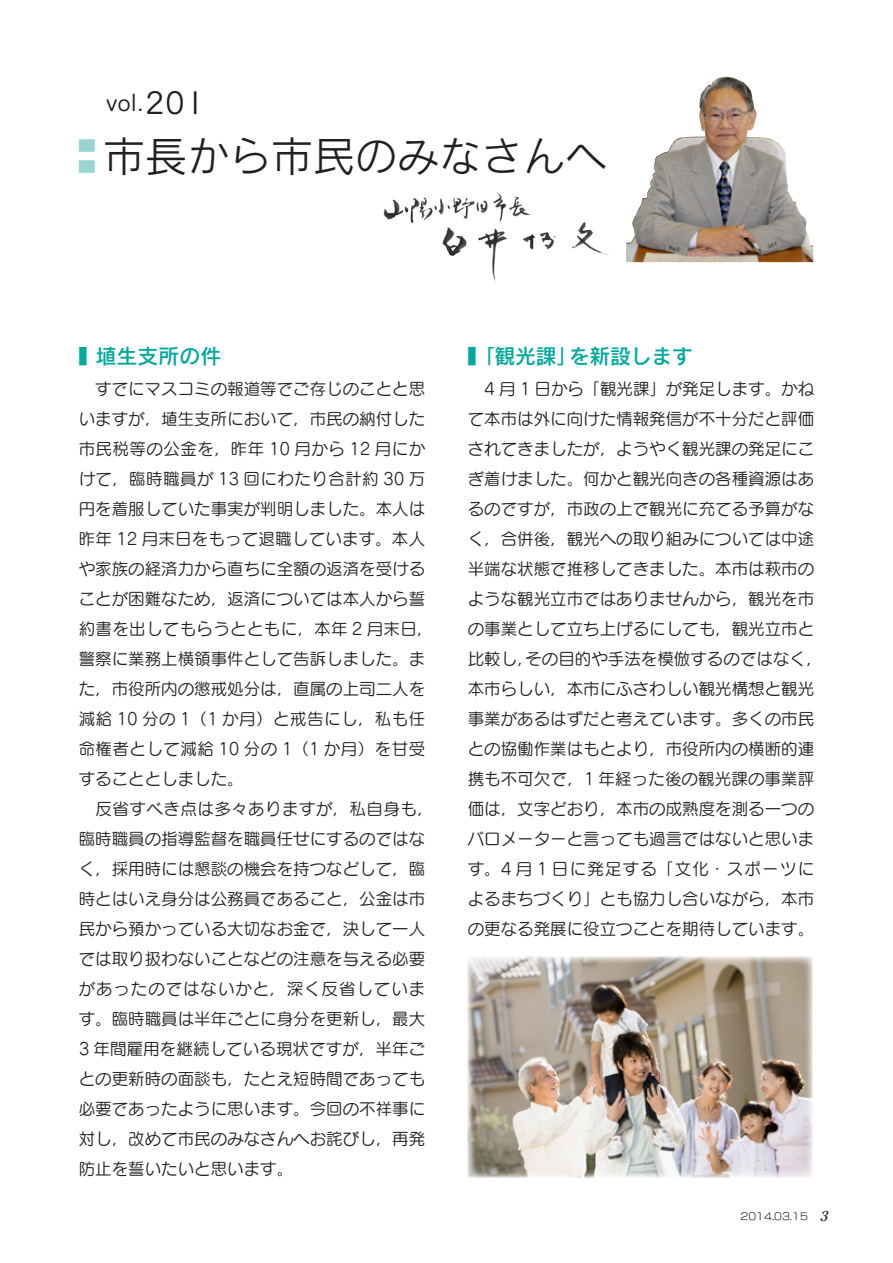
<style>
.page{position:relative;width:893px;height:1263px;background:#fff}
.page>*{position:absolute;margin:0;border:0;box-sizing:border-box;transform-origin:0 0}
.t1{font:42px "Rodin Pro M";color:#231f20}
.t2{font:24px "Utrillo Pro DB";color:#231f20}
.t3{font:21px "Rodin Pro DB";letter-spacing:-.02em;color:#00a99d;scale:.4 1}
.t4{font:16.5px/30px "Seurat Pro M";color:#231f20}
.t5{font:9.75px "New Rodin Pro M";color:#231f20}
.s1{font-size:31.5px}
.s2{color:#96d5d2}
.s3{font-family:"Matisse Eleganto Pro B";font-style:italic;font-size:13.5px}
</style>
<div class="page">
<img style="left:632px;top:77px;width:94px;height:152px">
<img style="left:468px;top:957px;width:344px;height:221px">
<img style="left:383px;top:192px;width:148px;height:30px">
<img style="left:442px;top:220px;width:166px;height:61px">
<p class="t2" style="left:106px;top:87px;width:101px">vol.<span class="s1">201</span></p>
<p class="t1" style="left:77px;top:129px;width:532px"><span class="s2">〓</span>市長から市民のみなさんへ</p>
<p class="t3" style="left:79px;top:342px;width:359px">■ 埴生支所の件</p>
<p class="t4" style="left:79px;top:373px;width:356px">　すでにマスコミの報道等でご存じのことと思いますが，埴生支所において，市民の納付した市民税等の公金を，昨年 10 月から 12 月にかけて，臨時職員が 13 回にわたり合計約 30 万円を着服していた事実が判明しました。本人は昨年 12 月末日をもって退職しています。本人や家族の経済力から直ちに全額の返済を受けることが困難なため，返済については本人から誓約書を出してもらうとともに，本年 2 月末日，警察に業務上横領事件として告訴しました。また，市役所内の懲戒処分は，直属の上司二人を減給 10 分の 1（1 か月）と戒告にし，私も任命権者として減給 10 分の 1（1 か月）を甘受することとしました。</p>
<p class="t4" style="left:79px;top:793px;width:356px">　反省すべき点は多々ありますが，私自身も，臨時職員の指導監督を職員任せにするのではなく，採用時には懇談の機会を持つなどして，臨時とはいえ身分は公務員であること，公金は市民から預かっている大切なお金で，決して一人では取り扱わないことなどの注意を与える必要があったのではないかと，深く反省しています。臨時職員は半年ごとに身分を更新し，最大<br>3 年間雇用を継続している現状ですが，半年ごとの更新時の面談も，たとえ短時間であっても必要であったように思います。今回の不祥事に対し，改めて市民のみなさんへお詫びし，再発防止を誓いたいと思います。</p>
<p class="t3" style="left:468px;top:342px;width:565px">■　「観光課」を新設します</p>
<p class="t4" style="left:468px;top:373px;width:356px">　4 月 1 日から「観光課」が発足します。かねて本市は外に向けた情報発信が不十分だと評価されてきましたが，ようやく観光課の発足にこぎ着けました。何かと観光向きの各種資源はあるのですが，市政の上で観光に充てる予算がなく，合併後，観光への取り組みについては中途半端な状態で推移してきました。本市は萩市のような観光立市ではありませんから，観光を市の事業として立ち上げるにしても，観光立市と比較し，その目的や手法を模倣するのではなく，本市らしい，本市にふさわしい観光構想と観光事業があるはずだと考えています。多くの市民との協働作業はもとより，市役所内の横断的連携も不可欠で，1 年経った後の観光課の事業評価は，文字どおり，本市の成熟度を測る一つのバロメーターと言っても過言ではないと思います。4 月 1 日に発足する「文化・スポーツによるまちづくり」とも協力し合いながら，本市の更なる発展に役立つことを期待しています。</p>
<p class="t5" style="left:740px;top:1208px;width:93px">2014.03.15 <span class="s3">3</span></p>
</div>
